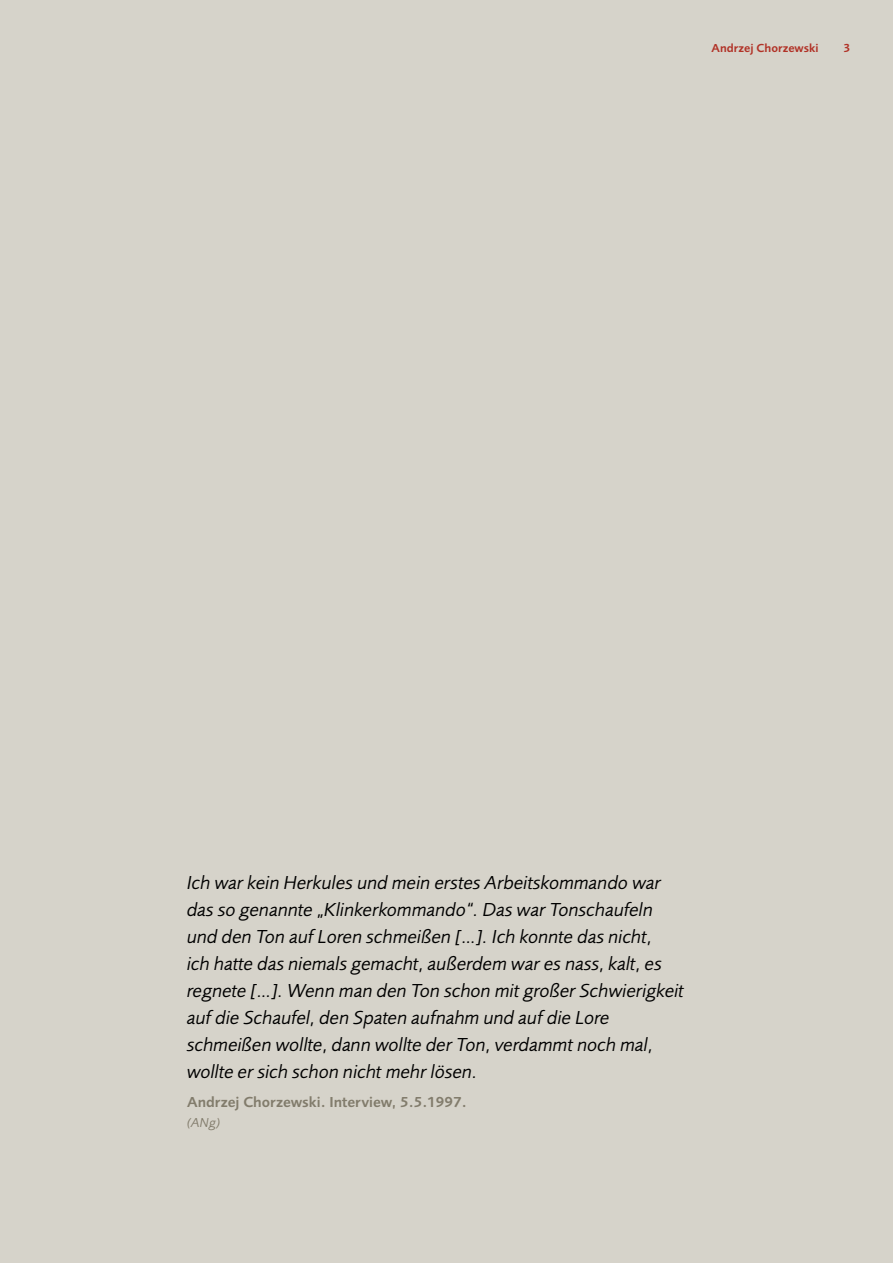
<style>
.page{position:relative;width:893px;height:1263px;background:#d6d3ca}
.page>*{position:absolute;margin:0;border:0;box-sizing:border-box;transform-origin:0 0}
.t1{font:19.5px/27px "Foundry Sans Book Italic CE";color:#000}
.t2{font:15px "Foundry Sans Demi CE";color:#827c6c}
.t3{font:13.5px "Foundry Sans Book Italic CE";color:#827c6c}
.t4{font:12px "Foundry Sans Demi CE";color:#b13227}
</style>
<div class="page">
<p class="t4" style="left:712px;top:41px;width:108px">Andrzej Chorzewski</p>
<p class="t4" style="left:843px;top:41px;width:8px">3</p>
<p class="t1" style="left:187px;top:868px;width:499px">Ich war kein Herkules und mein erstes Arbeitskommando war das so genannte „Klinkerkommando“. Das war Tonschaufeln und den Ton auf Loren schmeißen […]. Ich konnte das nicht,<br>ich hatte das niemals gemacht, außerdem war es nass, kalt, es regnete […]. Wenn man den Ton schon mit großer Schwierigkeit auf die Schaufel, den Spaten aufnahm und auf die Lore schmeißen wollte, dann wollte der Ton, verdammt noch mal, wollte er sich schon nicht mehr lösen.</p>
<p class="t2" style="left:187px;top:1094px;width:281px">Andrzej Chorzewski. Interview, 5.5.1997.</p>
<p class="t3" style="left:187px;top:1114px;width:35px">(ANg)</p>
</div>
